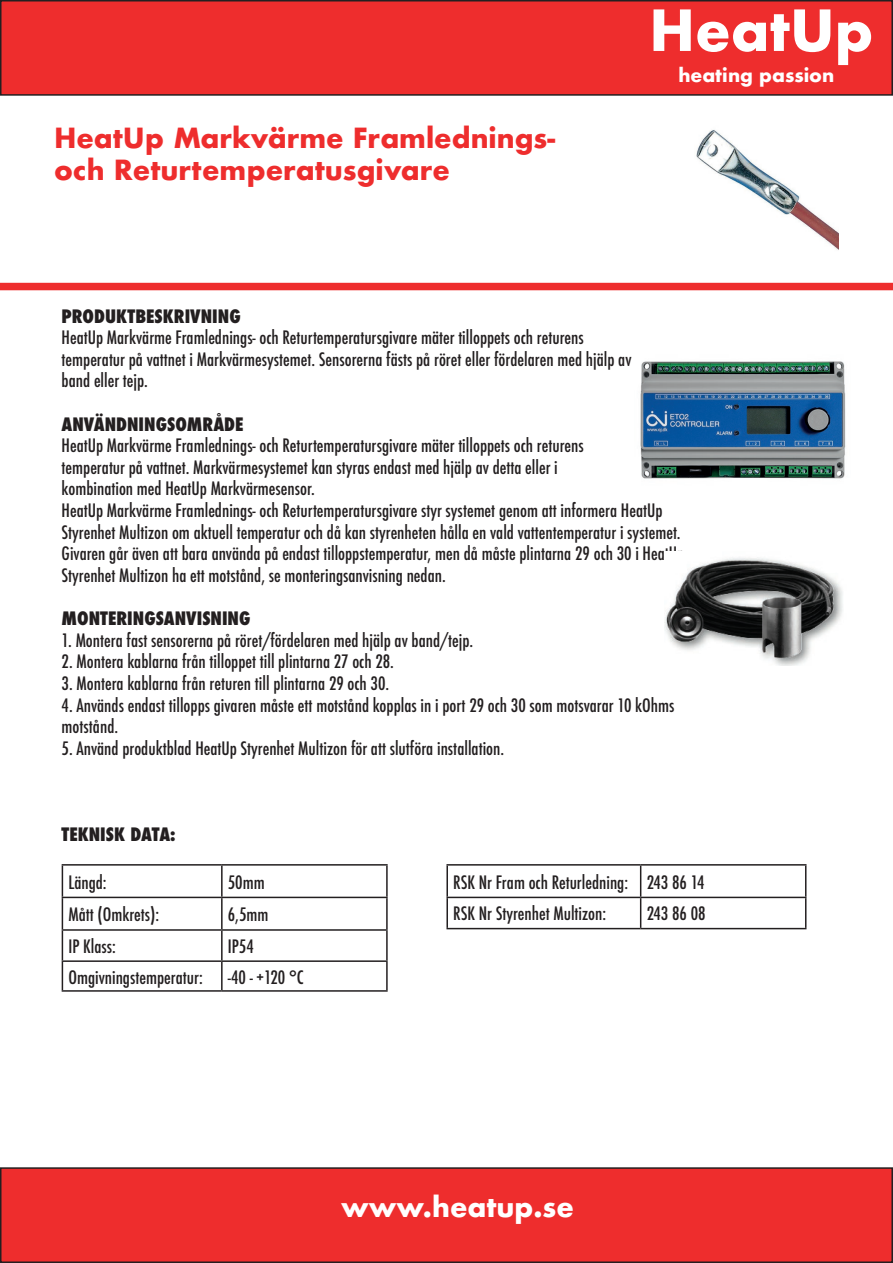
<style>
.page{position:relative;width:893px;height:1263px;background:#fff}
.page>*{position:absolute;margin:0;border:0;box-sizing:border-box;transform-origin:0 0}
.t1{font:700 55.05px "Futura";color:#fff}
.t2{font:700 27px/32.4px "Futura";color:#ee2d2d}
.t3{font:700 27px "Futura";color:#fff}
.t4{font:700 18.3px "Futura";color:#fff}
.t5{font:500 condensed 18px/21.6px "Futura";color:#231f20}
.t6{font:800 condensed 18px "Futura";color:#231f20}
</style>
<div class="page">
<div style="left:1px;top:1px;width:891px;height:94px;background:#ee2d2d"></div>
<div style="left:0;top:0;width:893px;height:96px;border:2px solid #231f20"></div>
<div style="left:0;top:283px;width:893px;height:7px;background:#ee2d2d"></div>
<div style="left:1px;top:1168px;width:891px;height:94px;background:#ee2d2d"></div>
<div style="left:0;top:1167px;width:893px;height:96px;border:2px solid #231f20"></div>
<hr style="left:62px;top:864px;width:160px;height:2px;background:#231f20">
<hr style="left:62px;top:866px;width:1px;height:31px;background:#231f20">
<hr style="left:222px;top:864px;width:166px;height:2px;background:#231f20">
<hr style="left:221px;top:866px;width:2px;height:31px;background:#231f20">
<hr style="left:386px;top:866px;width:2px;height:31px;background:#231f20">
<hr style="left:62px;top:897px;width:160px;height:1px;background:#231f20">
<hr style="left:62px;top:898px;width:1px;height:31px;background:#231f20">
<hr style="left:222px;top:897px;width:166px;height:1px;background:#231f20">
<hr style="left:221px;top:898px;width:2px;height:31px;background:#231f20">
<hr style="left:386px;top:898px;width:2px;height:31px;background:#231f20">
<hr style="left:62px;top:929px;width:160px;height:2px;background:#231f20">
<hr style="left:222px;top:929px;width:166px;height:2px;background:#231f20">
<hr style="left:221px;top:931px;width:2px;height:29px;background:#231f20">
<hr style="left:386px;top:931px;width:2px;height:29px;background:#231f20">
<hr style="left:62px;top:960px;width:160px;height:2px;background:#231f20">
<svg style="left:62px;top:931px;width:1px;height:59px"></svg>
<hr style="left:222px;top:960px;width:166px;height:2px;background:#231f20">
<hr style="left:221px;top:962px;width:2px;height:28px;background:#231f20">
<hr style="left:386px;top:962px;width:2px;height:28px;background:#231f20">
<hr style="left:62px;top:990px;width:160px;height:2px;background:#231f20">
<hr style="left:222px;top:990px;width:166px;height:2px;background:#231f20">
<hr style="left:446px;top:864px;width:195px;height:2px;background:#231f20">
<hr style="left:446px;top:866px;width:2px;height:31px;background:#231f20">
<hr style="left:641px;top:864px;width:165px;height:2px;background:#231f20">
<hr style="left:640px;top:866px;width:1px;height:31px;background:#231f20">
<hr style="left:805px;top:866px;width:1px;height:31px;background:#231f20">
<hr style="left:446px;top:897px;width:195px;height:1px;background:#231f20">
<hr style="left:446px;top:898px;width:2px;height:30px;background:#231f20">
<hr style="left:641px;top:897px;width:165px;height:1px;background:#231f20">
<hr style="left:640px;top:898px;width:1px;height:30px;background:#231f20">
<hr style="left:805px;top:898px;width:1px;height:30px;background:#231f20">
<hr style="left:446px;top:928px;width:195px;height:1px;background:#231f20">
<hr style="left:641px;top:928px;width:165px;height:1px;background:#231f20">
<img style="left:696px;top:130px;width:143px;height:120px">
<img style="left:640px;top:361px;width:206px;height:118px">
<img style="left:664px;top:557px;width:179px;height:109px">
<h2 class="t2" style="left:54px;top:121px;width:503px">HeatUp Markvärme Framlednings&shy;och Returtemperatusgivare</h2>
<h1 class="t1" style="left:649px;top:-10px;width:226px">HeatUp</h1>
<p class="t4" style="left:678px;top:61px;width:157px">heating passion</p>
<p class="t6" style="left:62px;top:304px;width:181px">PRODUKTBESKRIVNING</p>
<p class="t5" style="left:62px;top:327px;width:571px">HeatUp Markvärme Framlednings- och Returtemperatursgivare mäter tilloppets och returens temperatur på vattnet i Markvärmesystemet. Sensorerna fästs på röret eller fördelaren med hjälp av band eller tejp.</p>
<p class="t6" style="left:62px;top:412px;width:183px">ANVÄNDNINGSOMRÅDE</p>
<p class="t5" style="left:62px;top:435px;width:624px">HeatUp Markvärme Framlednings- och Returtemperatursgivare mäter tilloppets och returens<br>temperatur på vattnet. Markvärmesystemet kan styras endast med hjälp av detta eller i<br>kombination med HeatUp Markvärmesensor.<br>HeatUp Markvärme Framlednings- och Returtemperatursgivare styr systemet genom att informera HeatUp Styrenhet Multizon om aktuell temperatur och då kan styrenheten hålla en vald vattentemperatur i systemet.<br>Givaren går även att bara använda på endast tilloppstemperatur, men då måste plintarna 29 och 30 i HeatUp Styrenhet Multizon ha ett motstånd, se monteringsanvisning nedan.</p>
<p class="t6" style="left:62px;top:606px;width:190px">MONTERINGSANVISNING</p>
<p class="t5" style="left:62px;top:629px;width:413px">1. Montera fast sensorerna på röret/fördelaren med hjälp av band/tejp.</p>
<p class="t5" style="left:62px;top:651px;width:334px">2. Montera kablarna från tilloppet till plintarna 27 och 28.</p>
<p class="t5" style="left:62px;top:672px;width:329px">3. Montera kablarna från returen till plintarna 29 och 30.</p>
<p class="t5" style="left:62px;top:694px;width:614px">4. Används endast tillopps givaren måste ett motstånd kopplas in i port 29 och 30 som motsvarar 10 kOhms motstånd.</p>
<p class="t5" style="left:62px;top:737px;width:444px">5. Använd produktblad HeatUp Styrenhet Multizon för att slutföra installation.</p>
<p class="t6" style="left:62px;top:822px;width:115px">TEKNISK DATA:</p>
<p class="t5" style="left:68px;top:871px;width:40px">Längd:</p>
<p class="t5" style="left:228px;top:871px;width:38px">50mm</p>
<p class="t5" style="left:68px;top:904px;width:92px">Mått (Omkrets):</p>
<p class="t5" style="left:228px;top:904px;width:42px">6,5mm</p>
<p class="t5" style="left:68px;top:936px;width:49px">IP Klass:</p>
<p class="t5" style="left:228px;top:936px;width:27px">IP54</p>
<p class="t5" style="left:68px;top:966px;width:136px">Omgivningstemperatur:</p>
<p class="t5" style="left:228px;top:966px;width:77px">-40 - +120 °C</p>
<p class="t5" style="left:453px;top:866px;width:253px;line-height:32px">RSK Nr Fram och Returledning: 243 86 14<br>RSK Nr Styrenhet Multizon:</p>
<p class="t5" style="left:647px;top:903px;width:60px">243 86 08</p>
<h2 class="t3" style="left:341px;top:1187px;width:234px">www.heatup.se</h2>
</div>
